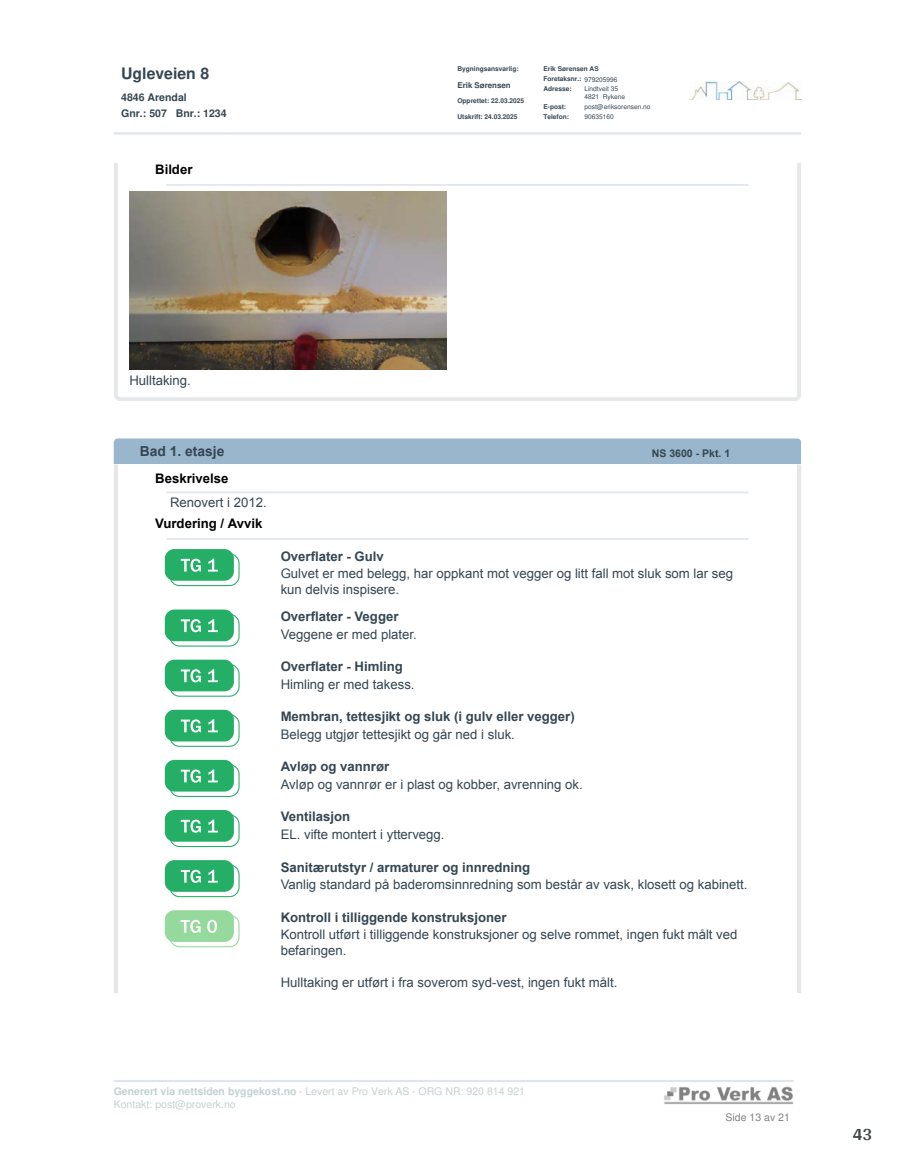
<style>
.page{position:relative;width:915px;height:1172px;background:#fff}
.page>*{position:absolute;margin:0;border:0;box-sizing:border-box;transform-origin:0 0}
.t1{font:700 18px "Arya";color:#414749}
.t2{font:700 15.75px "Helvetica";color:#354652}
.t3{font:700 13.8px "Arial";color:#354652}
.t4{font:13.2px/15.8px "Arial";color:#354652}
.t5{font:700 13.2px "Arial";color:#354652}
.t6{font:700 13.2px "Arial";color:#000}
.t7{font:10.5px/12.6px "Helvetica";color:#c3d1d1}
.t8{font:700 10.5px/16.4px "Helvetica";color:#354652}
.t9{font:700 10.5px "Arial";color:#354652}
.t10{font:10.5px "Helvetica";color:#808080}
.t11{font:700 7.95px "Helvetica";color:#354652}
.t12{font:700 6.6px/9.8px "Helvetica";color:#354652}
.t13{font:6.6px/7.9px "Helvetica";color:#354652}
.s1{font-weight:400}
.s2{font-weight:700}
</style>
<div class="page">
<hr style="left:114px;top:132px;width:687px;height:3px;background:#e8ebf0">
<img style="left:689px;top:81px;width:112px;height:18px">
<svg style="left:114px;top:163px;width:686px;height:238px"></svg>
<hr style="left:166px;top:184px;width:582px;height:2px;background:#e1e8ef">
<img style="left:129px;top:191px;width:318px;height:178px">
<div style="left:114px;top:438px;width:687px;height:26px;background:#99b6cc"></div>
<hr style="left:797px;top:464px;width:3px;height:529px;background:#e6e7e8">
<hr style="left:114px;top:464px;width:4px;height:529px;background:#e6e7e8">
<hr style="left:166px;top:491px;width:582px;height:2px;background:#e1e8ef">
<hr style="left:166px;top:538px;width:582px;height:2px;background:#e1e8ef">
<div style="left:169px;top:553px;width:70px;height:33px;border:1px solid #25ae66;border-radius:10px"></div>
<div style="left:165px;top:549px;width:69px;height:32px;background:#25ae66;border-radius:10px"></div>
<svg style="left:181px;top:559px;width:20px;height:13px"></svg>
<svg style="left:208px;top:559px;width:10px;height:13px"></svg>
<svg style="left:170px;top:614px;width:69px;height:32px"></svg>
<div style="left:169px;top:614px;width:70px;height:33px;border:1px solid #25ae66;border-radius:10px"></div>
<div style="left:165px;top:609px;width:69px;height:32px;background:#25ae66;border-radius:10px"></div>
<svg style="left:181px;top:619px;width:20px;height:13px"></svg>
<svg style="left:208px;top:619px;width:10px;height:13px"></svg>
<svg style="left:170px;top:664px;width:69px;height:32px"></svg>
<div style="left:169px;top:664px;width:70px;height:33px;border:1px solid #25ae66;border-radius:10px"></div>
<div style="left:165px;top:660px;width:69px;height:31px;background:#25ae66;border-radius:10px"></div>
<svg style="left:181px;top:669px;width:20px;height:13px"></svg>
<svg style="left:208px;top:669px;width:10px;height:13px"></svg>
<svg style="left:170px;top:715px;width:69px;height:31px"></svg>
<div style="left:169px;top:714px;width:70px;height:33px;border:1px solid #25ae66;border-radius:10px"></div>
<div style="left:165px;top:710px;width:69px;height:31px;background:#25ae66;border-radius:10px"></div>
<svg style="left:181px;top:719px;width:20px;height:13px"></svg>
<svg style="left:208px;top:719px;width:10px;height:13px"></svg>
<svg style="left:170px;top:765px;width:69px;height:31px"></svg>
<div style="left:169px;top:764px;width:70px;height:33px;border:1px solid #25ae66;border-radius:10px"></div>
<div style="left:165px;top:760px;width:69px;height:31px;background:#25ae66;border-radius:10px"></div>
<svg style="left:181px;top:769px;width:20px;height:14px"></svg>
<svg style="left:208px;top:769px;width:10px;height:13px"></svg>
<div style="left:169px;top:814px;width:70px;height:33px;border:1px solid #25ae66;border-radius:10px"></div>
<div style="left:165px;top:810px;width:69px;height:32px;background:#25ae66;border-radius:10px"></div>
<svg style="left:181px;top:820px;width:20px;height:13px"></svg>
<svg style="left:208px;top:819px;width:10px;height:13px"></svg>
<div style="left:169px;top:864px;width:70px;height:33px;border:1px solid #25ae66;border-radius:10px"></div>
<div style="left:165px;top:860px;width:69px;height:32px;background:#25ae66;border-radius:10px"></div>
<svg style="left:181px;top:870px;width:20px;height:13px"></svg>
<svg style="left:208px;top:870px;width:10px;height:13px"></svg>
<div style="left:169px;top:914px;width:70px;height:33px;border:1px solid #96d99d;border-radius:10px"></div>
<div style="left:165px;top:910px;width:69px;height:32px;background:#96d99d;border-radius:10px"></div>
<svg style="left:180px;top:920px;width:20px;height:13px"></svg>
<svg style="left:207px;top:920px;width:10px;height:13px"></svg>
<svg style="left:114px;top:1080px;width:679px;height:2px"></svg>
<img style="left:664px;top:1086px;width:129px;height:19px">
<p class="t2" style="left:121px;top:67px;width:89px">Ugleveien 8</p>
<p class="t8" style="left:121px;top:90px;width:107px">4846 Arendal<br>Gnr.: 507 Bnr.: 1234</p>
<p class="t6" style="left:155px;top:160px;width:39px">Bilder</p>
<p class="t12" style="left:457px;top:65px;width:63px">Bygningsansvarlig:</p>
<p class="t11" style="left:457px;top:82px;width:55px">Erik Sørensen</p>
<p class="t12" style="left:457px;top:97px;width:68px">Opprettet: 22.03.2025</p>
<p class="t12" style="left:457px;top:112px;width:62px">Utskrift: 24.03.2025</p>
<p class="t12" style="left:543px;top:65px;width:76px">Erik Sørensen AS<br>Foretaksnr.: <span class="s1">979205996</span></p>
<p class="t12" style="left:543px;top:85px;width:30px">Adresse:</p>
<p class="t13" style="left:584px;top:86px;width:42px">Lindtveit 35<br>4821 Rykene</p>
<p class="t12" style="left:543px;top:102px;width:24px">E-post:</p>
<p class="t13" style="left:584px;top:103px;width:67px">post@eriksorensen.no</p>
<p class="t12" style="left:543px;top:112px;width:27px">Telefon:</p>
<p class="t13" style="left:584px;top:113px;width:31px">90635160</p>
<p class="t4" style="left:129px;top:373px;width:63px">Hulltaking.</p>
<p class="t3" style="left:140px;top:441px;width:86px">Bad 1. etasje</p>
<p class="t9" style="left:651px;top:446px;width:80px">NS 3600 - Pkt. 1</p>
<p class="t6" style="left:155px;top:469px;width:75px">Beskrivelse</p>
<p class="t4" style="left:170px;top:494px;width:98px">Renovert i 2012.</p>
<p class="t6" style="left:155px;top:514px;width:109px">Vurdering / Avvik</p>
<p class="t5" style="left:280px;top:547px;width:105px">Overflater - Gulv</p>
<p class="t4" style="left:280px;top:566px;width:454px">Gulvet er med belegg, har oppkant mot vegger og litt fall mot sluk som lar seg kun delvis inspisere.</p>
<p class="t5" style="left:280px;top:607px;width:119px">Overflater - Vegger</p>
<p class="t4" style="left:280px;top:626px;width:138px">Veggene er med plater.</p>
<p class="t5" style="left:280px;top:657px;width:124px">Overflater - Himling</p>
<p class="t4" style="left:280px;top:676px;width:135px">Himling er med takess.</p>
<p class="t5" style="left:280px;top:707px;width:295px">Membran, tettesjikt og sluk (i gulv eller vegger)</p>
<p class="t4" style="left:280px;top:726px;width:236px">Belegg utgjør tettesjikt og går ned i sluk.</p>
<p class="t5" style="left:280px;top:757px;width:110px">Avløp og vannrør</p>
<p class="t4" style="left:280px;top:776px;width:303px">Avløp og vannrør er i plast og kobber, avrenning ok.</p>
<p class="t5" style="left:280px;top:808px;width:71px">Ventilasjon</p>
<p class="t4" style="left:280px;top:826px;width:165px">EL. vifte montert i yttervegg.</p>
<p class="t5" style="left:280px;top:858px;width:251px">Sanitærutstyr / armaturer og innredning</p>
<p class="t4" style="left:280px;top:877px;width:468px">Vanlig standard på baderomsinnredning som består av vask, klosett og kabinett.</p>
<p class="t5" style="left:280px;top:908px;width:227px">Kontroll i tilliggende konstruksjoner</p>
<p class="t4" style="left:280px;top:927px;width:458px">Kontroll utført i tilliggende konstruksjoner og selve rommet, ingen fukt målt ved befaringen.</p>
<p class="t4" style="left:280px;top:974px;width:338px">Hulltaking er utført i fra soverom syd-vest, ingen fukt målt.</p>
<p class="t7" style="left:114px;top:1086px;width:413px"><span class="s2">Generert via nettsiden byggekost.no ·</span> Levert av Pro Verk AS <span class="s2">·</span> ORG NR: 920 814 921<br>Kontakt: post@proverk.no</p>
<p class="t10" style="left:725px;top:1113px;width:66px">Side 13 av 21</p>
<h1 class="t1" style="left:852px;top:1123px;width:21px">43</h1>
</div>
